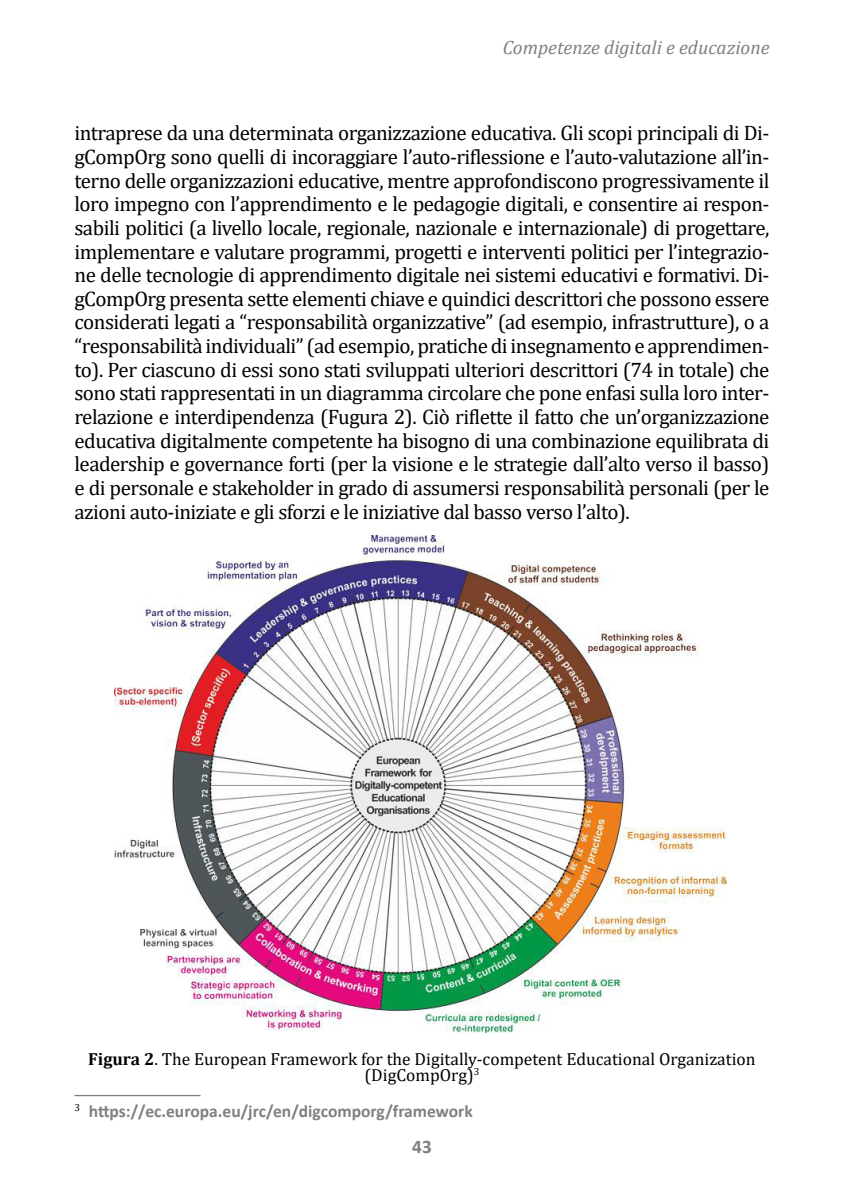
<style>
.page{position:relative;width:844px;height:1191px;background:#fff}
.page>*{position:absolute;margin:0;border:0;box-sizing:border-box;transform-origin:0 0}
._04_corpo_testo{font:21px/23.6px "Cambria";letter-spacing:-.025em;color:#000;text-align:justify}
.t1{font:italic 19.25px "Cambria";color:#808080}
.t2{font:700 19.25px "Calibri";color:#808080}
._11_dida{font:17.5px/15.8px "Cambria";color:#000;text-align:center}
._17_note{font:700 17.5px "Calibri";color:#808080}
.s1{font-weight:700}
</style>
<div class="page">
<img style="left:114px;top:535px;width:612px;height:497px">
<hr style="left:74px;top:1094px;width:126px;height:2px;background:#808080">
<p class="t1" style="left:502px;top:33px;width:268px">Competenze digitali e educazione</p>
<p class="_04_corpo_testo" style="left:74px;top:121px;width:696px">intraprese da una determinata organizzazione educativa. Gli scopi principali di Di&shy;gCompOrg sono quelli di incoraggiare l’auto-riflessione e l’auto-valutazione all’in&shy;terno delle organizzazioni educative, mentre approfondiscono progressivamente il loro impegno con l’apprendimento e le pedagogie digitali, e consentire ai respon&shy;sabili politici (a livello locale, regionale, nazionale e internazionale) di progettare, implementare e valutare programmi, progetti e interventi politici per l’integrazio&shy;ne delle tecnologie di apprendimento digitale nei sistemi educativi e formativi. Di&shy;gCompOrg presenta sette elementi chiave e quindici descrittori che possono essere considerati legati a “responsabilità organizzative” (ad esempio, infrastrutture), o a “responsabilità individuali” (ad esempio, pratiche di insegnamento e apprendimen&shy;to). Per ciascuno di essi sono stati sviluppati ulteriori descrittori (74 in totale) che sono stati rappresentati in un diagramma circolare che pone enfasi sulla loro inter&shy;relazione e interdipendenza (Fugura 2). Ciò riflette il fatto che un’organizzazione educativa digitalmente competente ha bisogno di una combinazione equilibrata di leadership e governance forti (per la visione e le strategie dall’alto verso il basso) e di personale e stakeholder in grado di assumersi responsabilità personali (per le azioni auto-iniziate e gli sforzi e le iniziative dal basso verso l’alto).</p>
<p class="_11_dida" style="left:88px;top:1051px;width:668px"><span class="s1">Figura 2</span>. The European Framework for the Digitally-competent Educational Organization (DigCompOrg)<sup>3</sup></p>
<p class="_17_note" style="left:74px;top:1098px;width:400px"><sup>3</sup> https://ec.europa.eu/jrc/en/digcomporg/framework</p>
<p class="t2" style="left:412px;top:1133px;width:21px">43</p>
</div>
